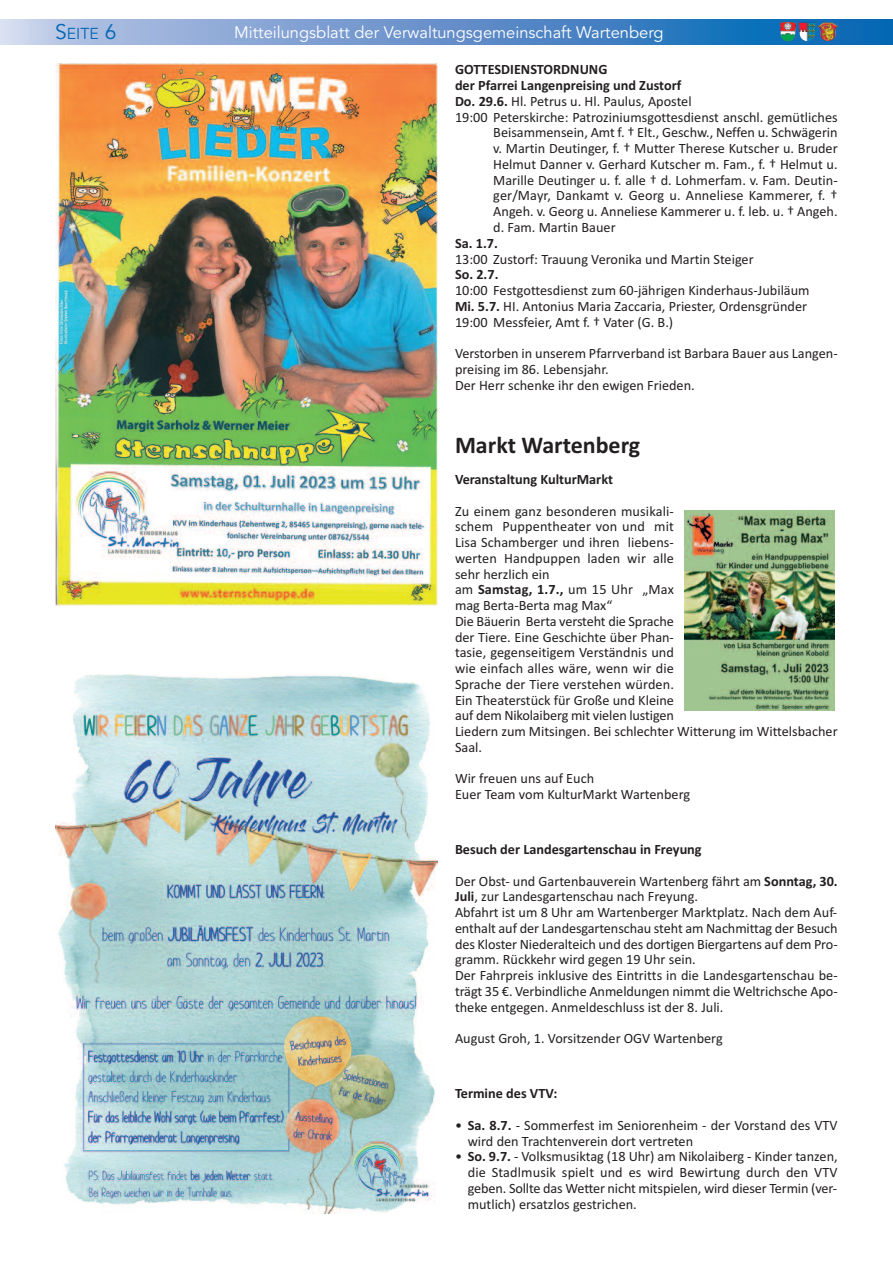
<style>
.page{position:relative;width:893px;height:1263px;background:#fff}
.page>*{position:absolute;margin:0;border:0;box-sizing:border-box;transform-origin:0 0}
.t1{font:700 24px "Calibri";color:#231f20}
.t2{font:16.5px "Avenir";color:#fff}
.t3{font:15.75px "Avenir";color:#0166b3}
.t4{font:14.25px/15.8px "Calibri";color:#231f20}
.t5{font:700 14.25px "Calibri";color:#231f20}
.s1{font-size:21px}
.s2{font-weight:700}
</style>
<div class="page">
<svg style="left:0;top:19px;width:893px;height:26px;background:#6595cc"></svg>
<img style="left:799px;top:22px;width:40px;height:19px">
<img style="left:780px;top:22px;width:16px;height:19px">
<img style="left:55px;top:675px;width:383px;height:538px">
<img style="left:55px;top:64px;width:383px;height:541px">
<svg style="left:684px;top:510px;width:151px;height:201px"></svg>
<img style="left:685px;top:511px;width:149px;height:199px">
<p class="t3" style="left:55px;top:24px;width:63px"><span class="s1">S</span>EITE <span class="s1">6</span></p>
<p class="t2" style="left:234px;top:22px;width:431px">Mitteilungsblatt der Verwaltungsgemeinschaft Wartenberg</p>
<p class="t5" style="left:455px;top:61px;width:154px">GOTTESDIENSTORDNUNG</p>
<p class="t5" style="left:455px;top:77px;width:228px">der Pfarrei Langenpreising und Zustorf</p>
<p class="t4" style="left:455px;top:93px;width:238px"><span class="s2">Do. 29.6.</span> Hl. Petrus u. Hl. Paulus, Apostel</p>
<p class="t4" style="left:455px;top:109px;width:384px">19:00 Peterskirche: Patroziniumsgottesdienst anschl. gemütliches</p>
<p class="t4" style="left:493px;top:125px;width:346px">Beisammensein, Amt f. † Elt., Geschw., Neffen u. Schwägerin</p>
<p class="t4" style="left:493px;top:140px;width:346px">v. Martin Deutinger, f. † Mutter Therese Kutscher u. Bruder</p>
<p class="t4" style="left:493px;top:156px;width:346px">Helmut Danner v. Gerhard Kutscher m. Fam., f. † Helmut u.</p>
<p class="t4" style="left:493px;top:172px;width:346px">Marille Deutinger u. f. alle † d. Lohmerfam. v. Fam. Deutin-</p>
<p class="t4" style="left:493px;top:188px;width:346px">ger/Mayr, Dankamt v. Georg u. Anneliese Kammerer, f. †</p>
<p class="t4" style="left:493px;top:203px;width:346px">Angeh. v. Georg u. Anneliese Kammerer u. f. leb. u. † Angeh.</p>
<p class="t4" style="left:493px;top:219px;width:124px">d. Fam. Martin Bauer</p>
<p class="t5" style="left:455px;top:234px;width:44px">Sa. 1.7.</p>
<p class="t4" style="left:455px;top:251px;width:300px">13:00 Zustorf: Trauung Veronika und Martin Steiger</p>
<p class="t5" style="left:455px;top:266px;width:45px">So. 2.7.</p>
<p class="t4" style="left:455px;top:282px;width:356px">10:00 Festgottesdienst zum 60-jährigen Kinderhaus-Jubiläum<br><span class="s2">Mi. 5.7.</span> HI. Antonius Maria Zaccaria, Priester, Ordensgründer<br>19:00 Messfeier, Amt f. † Vater (G. B.)</p>
<p class="t4" style="left:455px;top:345px;width:384px">Verstorben in unserem Pfarrverband ist Barbara Bauer aus Langen&shy;preising im 86. Lebensjahr.<br>Der Herr schenke ihr den ewigen Frieden.</p>
<h1 class="t1" style="left:455px;top:430px;width:187px">Markt Wartenberg</h1>
<p class="t5" style="left:455px;top:471px;width:160px">Veranstaltung KulturMarkt</p>
<p class="t4" style="left:455px;top:503px;width:384px">Zu einem ganz besonderen musikali-<br>schem Puppentheater von und mit<br>Lisa Schamberger und ihren liebens-<br>werten Handpuppen laden wir alle<br>sehr herzlich ein<br>am <span class="s2">Samstag, 1.7.,</span> um 15 Uhr „Max<br>mag Berta-Berta mag Max“<br>Die Bäuerin Berta versteht die Sprache<br>der Tiere. Eine Geschichte über Phan-<br>tasie, gegenseitigem Verständnis und<br>wie einfach alles wäre, wenn wir die<br>Sprache der Tiere verstehen würden.<br>Ein Theaterstück für Große und Kleine<br>auf dem Nikolaiberg mit vielen lustigen<br>Liedern zum Mitsingen. Bei schlechter Witterung im Wittelsbacher Saal.</p>
<p class="t4" style="left:455px;top:770px;width:237px">Wir freuen uns auf Euch<br>Euer Team vom KulturMarkt Wartenberg</p>
<p class="t5" style="left:455px;top:841px;width:248px">Besuch der Landesgartenschau in Freyung</p>
<p class="t4" style="left:455px;top:873px;width:384px">Der Obst- und Gartenbauverein Wartenberg fährt am <span class="s2">Sonntag, 30.<br>Juli</span>, zur Landesgartenschau nach Freyung.<br>Abfahrt ist um 8 Uhr am Wartenberger Marktplatz. Nach dem Auf&shy;enthalt auf der Landesgartenschau steht am Nachmittag der Besuch des Kloster Niederalteich und des dortigen Biergartens auf dem Pro&shy;gramm. Rückkehr wird gegen 19 Uhr sein.<br>Der Fahrpreis inklusive des Eintritts in die Landesgartenschau be&shy;trägt 35 €. Verbindliche Anmeldungen nimmt die Weltrichsche Apo&shy;theke entgegen. Anmeldeschluss ist der 8. Juli.</p>
<p class="t4" style="left:455px;top:1030px;width:269px">August Groh, 1. Vorsitzender OGV Wartenberg</p>
<p class="t5" style="left:455px;top:1085px;width:104px">Termine des VTV:</p>
<p class="t4" style="left:468px;top:1117px;width:371px;text-indent:-13px">• <span class="s2">Sa. 8.7.</span> - Sommerfest im Seniorenheim - der Vorstand des VTV wird den Trachtenverein dort vertreten</p>
<p class="t4" style="left:468px;top:1148px;width:371px;text-align:justify;text-indent:-13px">• <span class="s2">So. 9.7.</span> - Volksmusiktag (18 Uhr) am Nikolaiberg - Kinder tanzen, die Stadlmusik spielt und es wird Bewirtung durch den VTV geben. Sollte das Wetter nicht mitspielen, wird dieser Termin (ver&shy;mutlich) ersatzlos gestrichen.</p>
</div>
